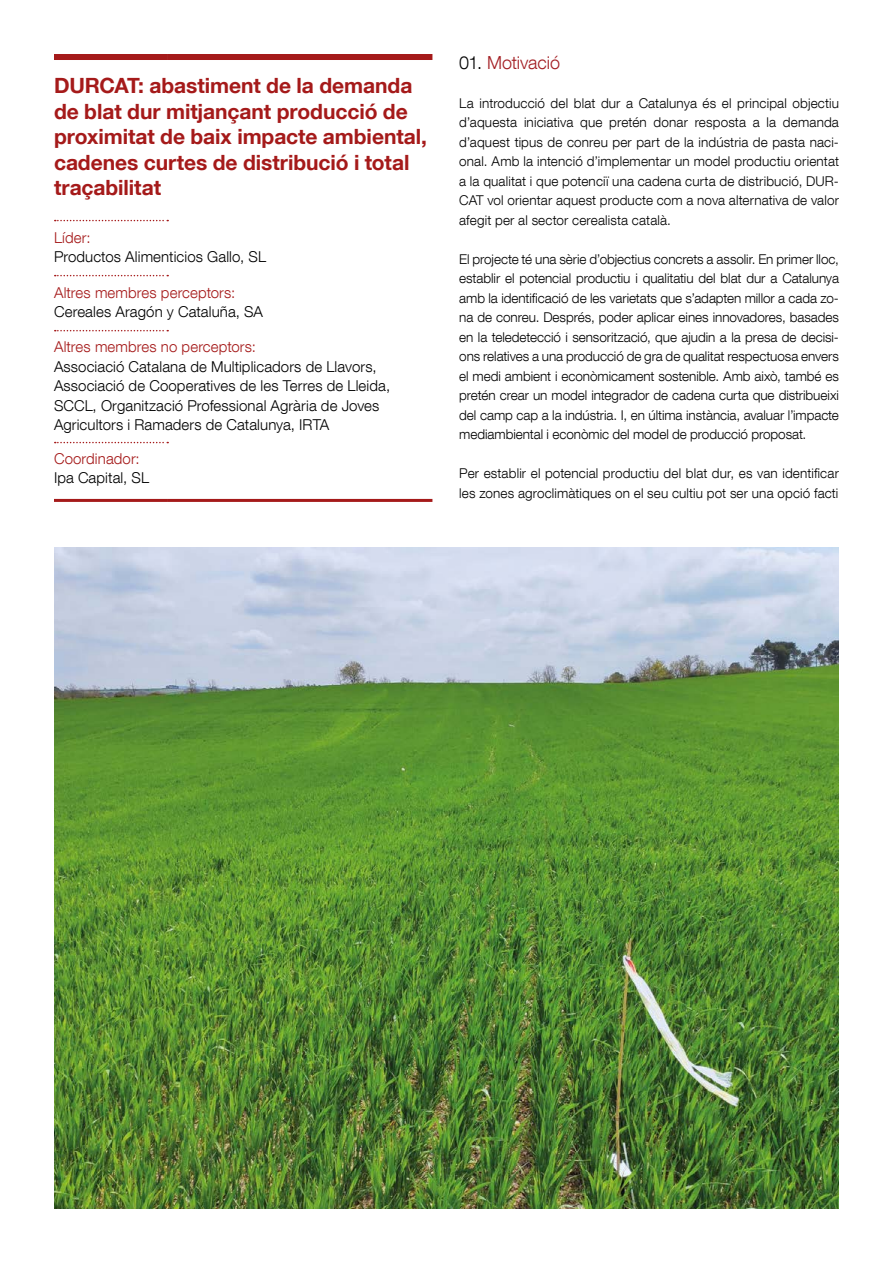
<style>
.page{position:relative;width:893px;height:1263px;background:#fff}
.page>*{position:absolute;margin:0;border:0;box-sizing:border-box;transform-origin:0 0}
.t1{font:700 21px/25.5px "Helvetica Neue LT Com";letter-spacing:-.005em;color:#a51a1a}
.t2{font:300 18px "Helvetica Neue LT Com";letter-spacing:-.005em;color:#a31e23}
.t3{font:300 15px/19.5px "Helvetica Neue LT Com";letter-spacing:.01em;color:#000}
.t4{font:300 15px "Helvetica Neue LT Com";letter-spacing:.01em;color:#a51a1a}
.t5{font:300 13.5px/19.5px "Helvetica Neue LT Com";letter-spacing:.01em;color:#000;text-align:justify}
.s1{color:#000}
</style>
<div class="page">
<div style="left:54px;top:54px;width:114px;height:6px;background:#a51a1a"></div>
<div style="left:168px;top:54px;width:264px;height:6px;background:#a51a1a"></div>
<svg style="left:55px;top:330px;width:113px;height:1px"></svg>
<svg style="left:55px;top:220px;width:113px;height:1px"></svg>
<svg style="left:55px;top:275px;width:113px;height:1px"></svg>
<svg style="left:55px;top:442px;width:113px;height:1px"></svg>
<hr style="left:54px;top:499px;width:114px;height:3px;background:#a51a1a">
<hr style="left:168px;top:499px;width:264px;height:3px;background:#a51a1a">
<img style="left:54px;top:547px;width:785px;height:662px">
<p class="t1" style="left:54px;top:72px;width:374px">DURCAT: abastiment de la demanda de blat dur mitjançant producció de proximitat de baix impacte ambiental, cadenes curtes de distribució i total traçabilitat</p>
<p class="t4" style="left:54px;top:228px;width:38px">Líder:</p>
<p class="t3" style="left:54px;top:247px;width:214px">Productos Alimenticios Gallo, SL</p>
<p class="t4" style="left:54px;top:283px;width:183px">Altres membres perceptors:</p>
<p class="t3" style="left:54px;top:302px;width:211px">Cereales Aragón y Cataluña, SA</p>
<p class="t4" style="left:54px;top:337px;width:203px">Altres membres no perceptors:</p>
<p class="t3" style="left:54px;top:356px;width:338px">Associació Catalana de Multiplicadors de Llavors, Associació de Cooperatives de les Terres de Lleida, SCCL, Organització Professional Agrària de Joves Agricultors i Ramaders de Catalunya, IRTA</p>
<p class="t4" style="left:54px;top:449px;width:87px">Coordinador:</p>
<p class="t3" style="left:54px;top:468px;width:97px">Ipa Capital, SL</p>
<p class="t2" style="left:459px;top:51px;width:102px"><span class="s1">01.</span> Motivació</p>
<p class="t5" style="left:459px;top:93px;width:381px">La introducció del blat dur a Catalunya és el principal objectiu d’aquesta iniciativa que pretén donar resposta a la demanda d’aquest tipus de conreu per part de la indústria de pasta naci&shy;onal. Amb la intenció d’implementar un model productiu orientat a la qualitat i que potenciï una cadena curta de distribució, DUR-CAT vol orientar aquest producte com a nova alternativa de valor afegit per al sector cerealista català.</p>
<p class="t5" style="left:459px;top:249px;width:381px">El projecte té una sèrie d’objectius concrets a assolir. En primer lloc, establir el potencial productiu i qualitatiu del blat dur a Catalunya amb la identificació de les varietats que s’adapten millor a cada zo&shy;na de conreu. Després, poder aplicar eines innovadores, basades en la teledetecció i sensorització, que ajudin a la presa de decisi&shy;ons relatives a una producció de gra de qualitat respectuosa envers el medi ambient i econòmicament sostenible. Amb això, també es pretén crear un model integrador de cadena curta que distribueixi del camp cap a la indústria. I, en última instància, avaluar l’impacte mediambiental i econòmic del model de producció proposat.</p>
<p class="t5" style="left:459px;top:463px;width:381px">Per establir el potencial productiu del blat dur, es van identificar les zones agroclimàtiques on el seu cultiu pot ser una opció facti</p>
</div>
